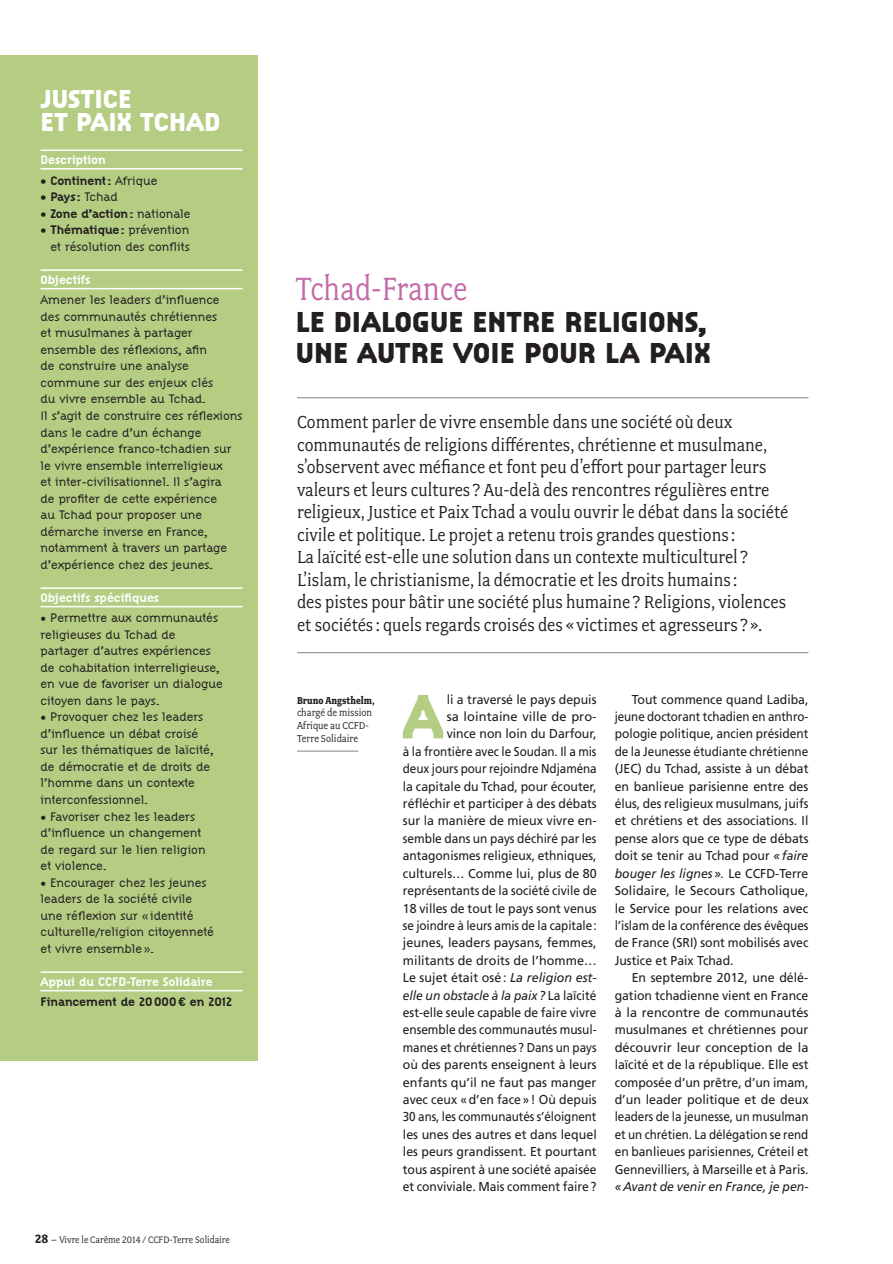
<style>
.page{position:relative;width:893px;height:1264px;background:#fff}
.page>*{position:absolute;margin:0;border:0;box-sizing:border-box;transform-origin:0 0}
.t1{font:800 65.1px "Citizen CCFD";color:#b4cd83;scale:.95 1}
.t2{font:36px "Fairplex Narrow OT";color:#c36aa8;scale:.95 1}
.t3{font:800 30px/31.5px "Citizen CCFD";color:#231f20}
.t4{font:800 27px/22.5px "Citizen CCFD";color:#fff}
.t5{font:19.5px/22.5px "Fairplex Narrow OT";color:#231f20}
.t6{font:12.9px/17.4px "Frutiger";color:#231f20;text-align:right;scale:.95 1}
.t7{font:300 12.9px/16.5px "Citizen CCFD";color:#231f20}
.t8{font:12.9px/17.4px "Frutiger";color:#231f20;text-align:justify;scale:.96 1}
.t9{font:700 12.9px "Citizen CCFD";color:#231f20}
.t10{font:700 12.9px "Citizen CCFD";color:#fff}
.t11{font:italic 12.9px "Frutiger";color:#231f20;scale:.95 1}
.t12{font:11.25px/12.8px "Fairplex Narrow OT";color:#231f20}
.t13{font:700 11.25px "Fairplex Narrow OT";color:#231f20}
.t14{font:10.5px "Fairplex Narrow OT";color:#231f20}
.s1{font-weight:300}
.s2{font-weight:700}
.s3{font-weight:700;font-size:13.5px}
.s4{font-style:italic}
</style>
<div class="page">
<hr style="left:297px;top:750px;width:61px;height:1px;background:#939598">
<hr style="left:297px;top:397px;width:511px;height:1px;background:#939598">
<hr style="left:297px;top:652px;width:511px;height:1px;background:#939598">
<div style="left:0;top:55px;width:257px;height:1005px;background:#b4cd83"></div>
<hr style="left:41px;top:149px;width:201px;height:2px;background:#fff">
<hr style="left:41px;top:168px;width:201px;height:1px;background:#fff">
<hr style="left:41px;top:269px;width:201px;height:2px;background:#fff">
<hr style="left:41px;top:288px;width:201px;height:1px;background:#fff">
<hr style="left:41px;top:587px;width:201px;height:1px;background:#fff">
<hr style="left:41px;top:605px;width:201px;height:2px;background:#fff">
<hr style="left:41px;top:971px;width:201px;height:1px;background:#fff">
<hr style="left:41px;top:989px;width:201px;height:2px;background:#fff">
<h3 class="t4" style="left:41px;top:88px;width:181px">JUSTICE<br>ET PAIX TCHAD</h3>
<p class="t10" style="left:41px;top:152px;width:67px">Description</p>
<p class="t9" style="left:41px;top:172px;width:118px">• Continent : <span class="s1">afrique</span></p>
<p class="t9" style="left:41px;top:189px;width:79px">• Pays : <span class="s1">tchad</span></p>
<p class="t9" style="left:41px;top:205px;width:152px">• Zone d’action : <span class="s1">nationale</span></p>
<p class="t7" style="left:41px;top:222px;width:151px;text-align:right"><span class="s2">• Thématique :</span> prévention et résolution des conflits</p>
<p class="t10" style="left:41px;top:271px;width:51px">Objectifs</p>
<p class="t7" style="left:41px;top:292px;width:203px">amener les leaders d’influence<br>des communautés chrétiennes<br>et musulmanes à partager ensemble des réflexions, afin<br>de construire une analyse commune sur des enjeux clés<br>du vivre ensemble au tchad.<br>il s’agit de construire ces réflexions dans le cadre d’un échange d’expérience franco-tchadien sur le vivre ensemble interreligieux<br>et inter-civilisationnel. il s’agira<br>de profiter de cette expérience<br>au tchad pour proposer une démarche inverse en France, notamment à travers un partage d’expérience chez des jeunes.</p>
<p class="t10" style="left:41px;top:589px;width:120px">Objectifs spécifiques</p>
<p class="t7" style="left:41px;top:610px;width:184px">• Permettre aux communautés religieuses du tchad de partager d’autres expériences de cohabitation interreligieuse, en vue de favoriser un dialogue citoyen dans le pays.</p>
<p class="t7" style="left:41px;top:709px;width:174px">• Provoquer chez les leaders d’influence un débat croisé sur les thématiques de laïcité, de démocratie et de droits de l’homme dans un contexte interconfessionnel.</p>
<p class="t7" style="left:41px;top:808px;width:167px">• Favoriser chez les leaders d’influence un changement de regard sur le lien religion et violence.</p>
<p class="t7" style="left:41px;top:874px;width:175px">• Encourager chez les jeunes leaders de la société civile une réflexion sur « identité culturelle/religion citoyenneté et vivre ensemble ».</p>
<p class="t10" style="left:41px;top:973px;width:174px">Appui du CCFD-Terre Solidaire</p>
<p class="t9" style="left:41px;top:994px;width:193px">Financement de 20 000 € en 2012</p>
<p class="t14" style="left:35px;top:1233px;width:196px"><span class="s3">28</span> – Vivre le Carême 2014 / CCFD-Terre Solidaire</p>
<h2 class="t2" style="left:296px;top:269px;width:182px">Tchad-France</h2>
<h3 class="t3" style="left:296px;top:306px;width:416px">LE DIALOGUE ENTRE RELIGIONS,<br>UNE AUTRE VOIE POUR LA PAIX</h3>
<p class="t5" style="left:297px;top:410px;width:493px">Comment parler de vivre ensemble dans une société où deux communautés de religions différentes, chrétienne et musulmane, s’observent avec méfiance et font peu d’effort pour partager leurs valeurs et leurs cultures ? Au-delà des rencontres régulières entre religieux, Justice et Paix Tchad a voulu ouvrir le débat dans la société civile et politique. Le projet a retenu trois grandes questions :<br>La laïcité est-elle une solution dans un contexte multiculturel ?<br>L’islam, le christianisme, la démocratie et les droits humains :<br>des pistes pour bâtir une société plus humaine ? Religions, violences et sociétés : quels regards croisés des « victimes et agresseurs ? ».</p>
<p class="t13" style="left:297px;top:693px;width:79px">Bruno Angsthelm,</p>
<p class="t12" style="left:297px;top:706px;width:77px">chargé de mission<br>Afrique au CCFD-<br>Terre Solidaire</p>
<p class="t6" style="left:403px;top:690px;width:206px">li a traversé le pays depuis<br>sa lointaine ville de pro-<br>vince non loin du Darfour,<br>à la frontière avec le Soudan. Il a mis deux jours pour rejoindre Ndjaména la capitale du Tchad, pour écouter, réfléchir et participer à des débats sur la manière de mieux vivre en&shy;semble dans un pays déchiré par les antagonismes religieux, ethniques, culturels… Comme lui, plus de 80 représentants de la société civile de 18 villes de tout le pays sont venus se joindre à leurs amis de la capitale : jeunes, leaders paysans, femmes, militants de droits de l’homme… Le sujet était osé: <span class="s4">La religion est&shy;elle un obstacle à la paix ?</span> La laïcité est-elle seule capable de faire vivre ensemble des communautés musul&shy;manes et chrétiennes? Dans un pays où des parents enseignent à leurs enfants qu’il ne faut pas manger avec ceux «d’en face » ! Où depuis 30 ans, les communautés s’éloignent les unes des autres et dans lequel les peurs grandissent. Et pourtant tous aspirent à une société apaisée et conviviale. Mais comment faire ?</p>
<p class="t6" style="left:614px;top:690px;width:205px;text-align:justify;text-indent:17px">Tout commence quand Ladiba, jeune doctorant tchadien en anthro&shy;pologie politique, ancien président de la Jeunesse étudiante chrétienne (JEC) du Tchad, assiste à un débat en banlieue parisienne entre des élus, des religieux musulmans, juifs et chrétiens et des associations. Il pense alors que ce type de débats doit se tenir au Tchad pour <span class="s4">« faire bouger les lignes ».</span> Le CCFD-Terre Solidaire, le Secours Catholique, le Service pour les relations avec l’islam de la conférence des évêques de France (SRI) sont mobilisés avec Justice et Paix Tchad.</p>
<h1 class="t1" style="left:402px;top:675px;width:45px">A</h1>
<p class="t8" style="left:614px;top:968px;width:203px;text-indent:17px">En septembre 2012, une délé&shy;gation tchadienne vient en France à la rencontre de communautés musulmanes et chrétiennes pour découvrir leur conception de la laïcité et de la république. Elle est composée d’un prêtre, d’un imam, d’un leader politique et de deux leaders de la jeunesse, un musulman et un chrétien. La délégation se rend en banlieues parisiennes, Créteil et Gennevilliers, à Marseille et à Paris.</p>
<p class="t11" style="left:614px;top:1178px;width:205px">« Avant de venir en France, je pen-</p>
</div>
